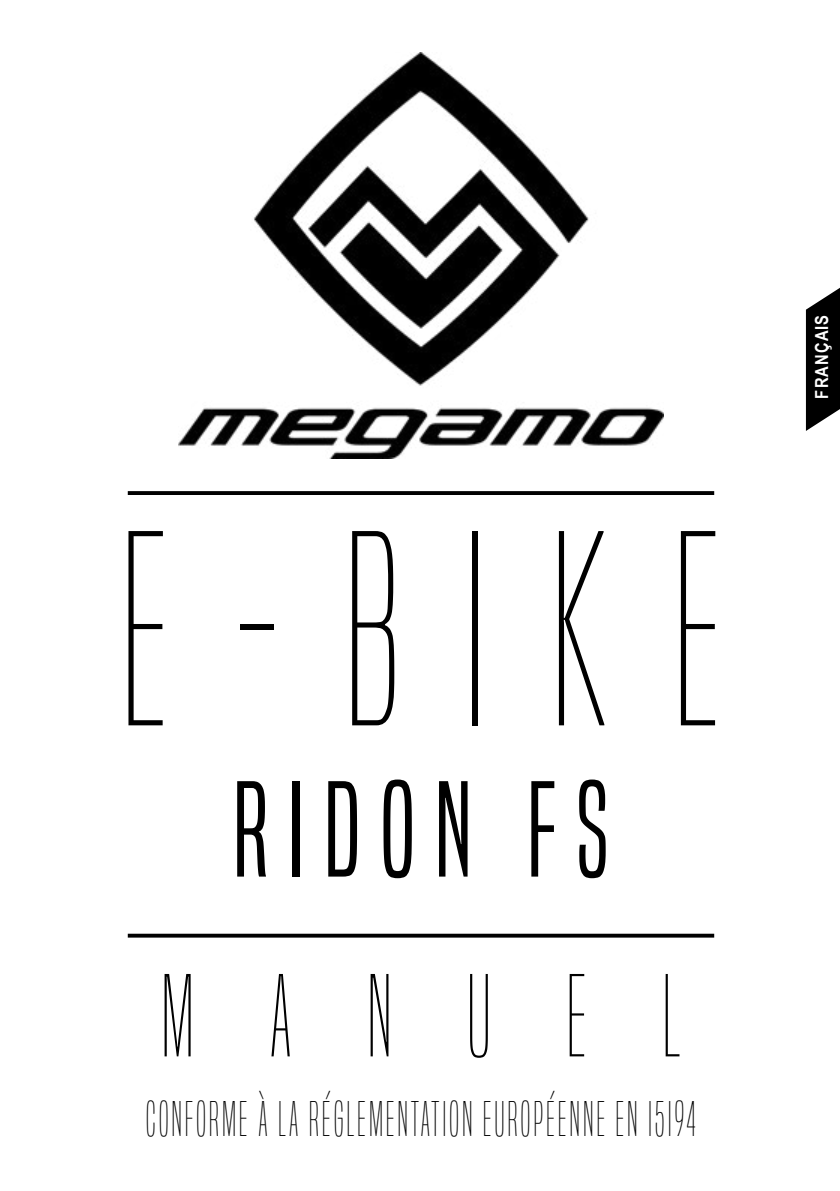
<style>
.page{position:relative;width:840px;height:1191px;background:#fff}
.page>*{position:absolute;margin:0;border:0;box-sizing:border-box;transform-origin:0 0}
.t1{font:256.6px "Built Titling El";color:#000}
.t2{font:126px "Built Titling Lt";letter-spacing:.16em;color:#000}
.t3{font:108.8px "Built Titling El";letter-spacing:.69em;color:#000}
.t4{font:46.6px "Built Titling El";letter-spacing:.06em;color:#000}
.t5{font:700 18px "Arial Narrow";letter-spacing:.06em;color:#fff}
</style>
<div class="page">
<img style="left:178px;top:52px;width:485px;height:407px">
<svg style="left:128px;top:491px;width:585px;height:4px;background:#070707"></svg>
<svg style="left:128px;top:933px;width:585px;height:4px;background:#2e2e2e"></svg>
<svg style="left:805px;top:288px;width:34px;height:143px"></svg>
<h1 class="t1" style="left:120px;top:478px;width:602px">E-BIKE</h1>
<h2 class="t2" style="left:233px;top:755px;width:377px">RIDON FS</h2>
<h3 class="t3" style="left:161px;top:951px;width:521px">MANUEL</h3>
<p class="t4" style="left:146px;top:1090px;width:551px">CONFORME À LA RÉGLEMENTATION EUROPÉENNE EN I5I94</p>
<p class="t5" style="left:807px;top:398px;width:85px;rotate:-90deg">FRANÇAIS</p>
</div>
